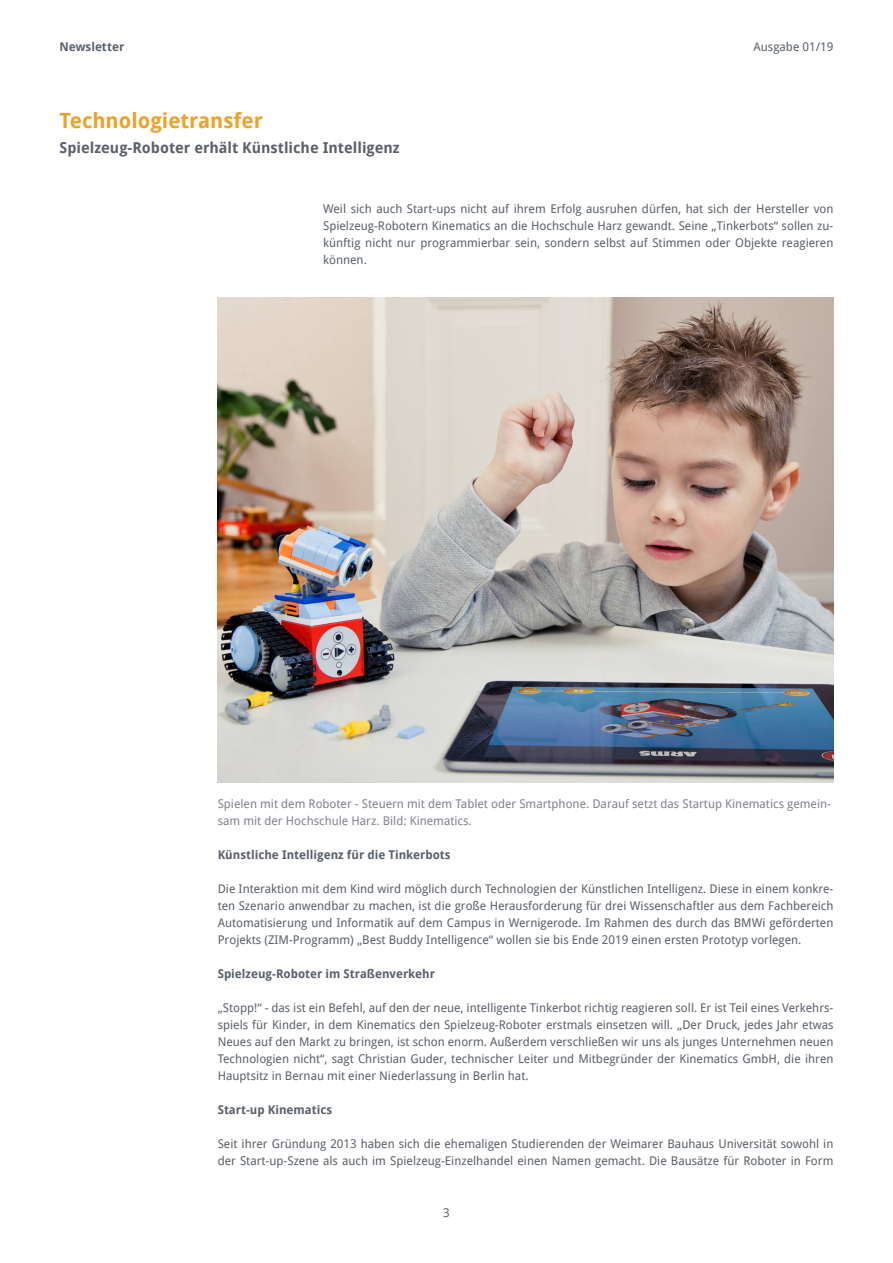
<style>
.page{position:relative;width:893px;height:1263px;background:#fff}
.page>*{position:absolute;margin:0;border:0;box-sizing:border-box;transform-origin:0 0}
.Hauptüberschrift{font:700 21px "Droid Sans";color:#eda22a}
.Unteruberschrift{font:700 15px "Droid Sans";color:#5a616a}
.Fließtext{font:12px/17px "Droid Sans";color:#5a616a;text-align:justify}
.Bildunterschrift{font:12px/17px "Droid Sans";color:#80838b}
.Überschrift_Fließtex{font:700 12px "Droid Sans";color:#5a616a}
</style>
<div class="page">
<img style="left:218px;top:298px;width:615px;height:484px">
<p class="Überschrift_Fließtex" style="left:60px;top:40px;width:66px">Newsletter</p>
<p class="Fließtext" style="left:754px;top:38px;width:81px">Ausgabe 01/19</p>
<p class="Hauptüberschrift" style="left:60px;top:108px;width:205px">Technologietransfer</p>
<p class="Unteruberschrift" style="left:60px;top:139px;width:342px">Spielzeug-Roboter erhält Künstliche Intelligenz</p>
<p class="Fließtext" style="left:323px;top:200px;width:512px">Weil sich auch Start-ups nicht auf ihrem Erfolg ausruhen dürfen, hat sich der Hersteller von Spielzeug-Robotern Kinematics an die Hochschule Harz gewandt. Seine „Tinkerbots“ sollen zu&shy;künftig nicht nur programmierbar sein, sondern selbst auf Stimmen oder Objekte reagieren können.</p>
<p class="Bildunterschrift" style="left:218px;top:795px;width:615px">Spielen mit dem Roboter - Steuern mit dem Tablet oder Smartphone. Darauf setzt das Startup Kinematics gemein&shy;sam mit der Hochschule Harz. Bild: Kinematics.</p>
<p class="Überschrift_Fließtex" style="left:218px;top:848px;width:234px">Künstliche Intelligenz für die Tinkerbots</p>
<p class="Fließtext" style="left:218px;top:880px;width:617px">Die Interaktion mit dem Kind wird möglich durch Technologien der Künstlichen Intelligenz. Diese in einem konkre&shy;ten Szenario anwendbar zu machen, ist die große Herausforderung für drei Wissenschaftler aus dem Fachbereich Automatisierung und Informatik auf dem Campus in Wernigerode. Im Rahmen des durch das BMWi geförderten Projekts (ZIM-Programm) „Best Buddy Intelligence“ wollen sie bis Ende 2019 einen ersten Prototyp vorlegen.</p>
<p class="Überschrift_Fließtex" style="left:218px;top:967px;width:219px">Spielzeug-Roboter im Straßenverkehr</p>
<p class="Fließtext" style="left:218px;top:999px;width:617px">„Stopp!“ - das ist ein Befehl, auf den der neue, intelligente Tinkerbot richtig reagieren soll. Er ist Teil eines Verkehrs&shy;spiels für Kinder, in dem Kinematics den Spielzeug-Roboter erstmals einsetzen will. „Der Druck, jedes Jahr etwas Neues auf den Markt zu bringen, ist schon enorm. Außerdem verschließen wir uns als junges Unternehmen neuen Technologien nicht“, sagt Christian Guder, technischer Leiter und Mitbegründer der Kinematics GmbH, die ihren Hauptsitz in Bernau mit einer Niederlassung in Berlin hat.</p>
<p class="Überschrift_Fließtex" style="left:218px;top:1103px;width:116px">Start-up Kinematics</p>
<p class="Fließtext" style="left:218px;top:1135px;width:617px">Seit ihrer Gründung 2013 haben sich die ehemaligen Studierenden der Weimarer Bauhaus Universität sowohl in der Start-up-Szene als auch im Spielzeug-Einzelhandel einen Namen gemacht. Die Bausätze für Roboter in Form</p>
<p class="Fließtext" style="left:443px;top:1204px;width:8px">3</p>
</div>
